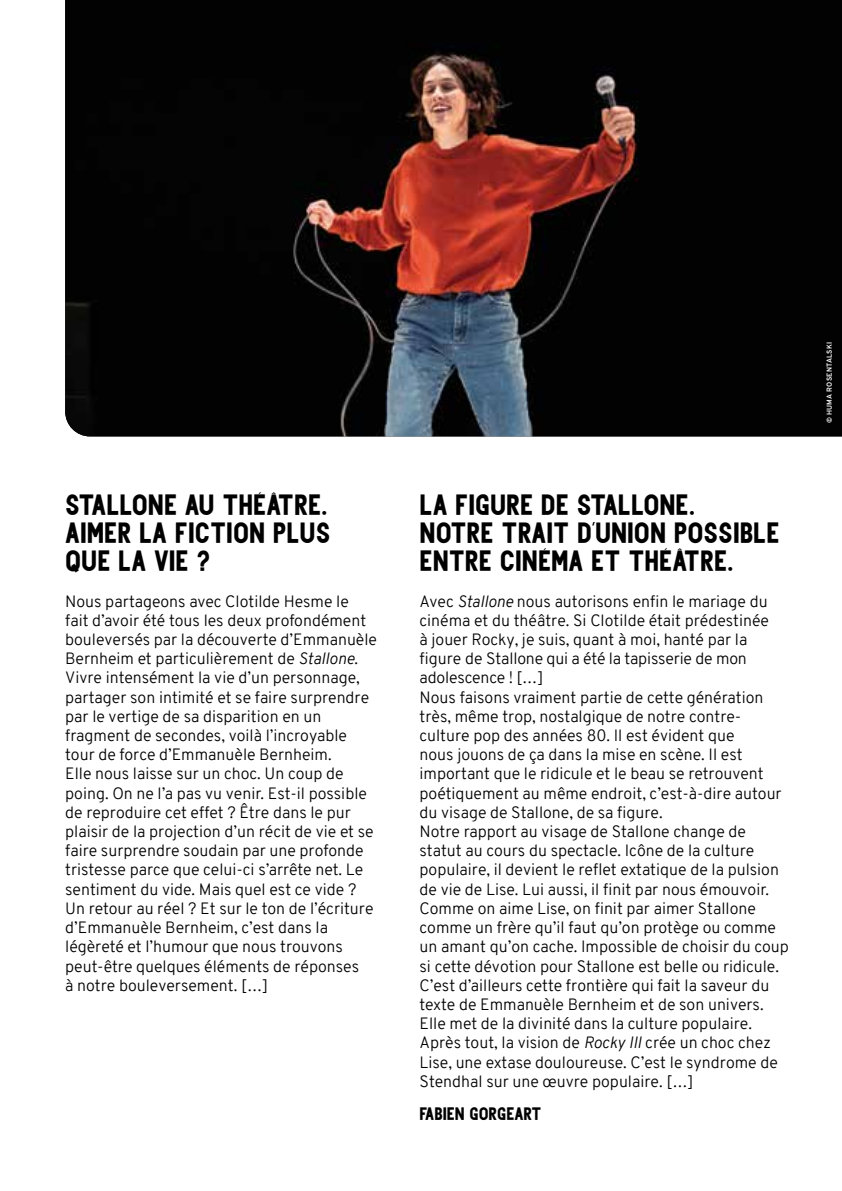
<style>
.page{position:relative;width:842px;height:1191px;background:#fff}
.page>*{position:absolute;margin:0;border:0;box-sizing:border-box;transform-origin:0 0}
.t1{font:26px/28px "Centie Sans";color:#000}
.t2{font:300 16px/19.2px "Overpass";color:#000}
.t3{font:16px "Centie Sans";color:#000}
.t4{font:700 7px "Overpass";letter-spacing:.04em;color:#fff}
.s1{font-style:italic}
</style>
<div class="page">
<img style="left:65px;top:0;width:777px;height:436px">
<h1 class="t1" style="left:65px;top:491px;width:267px;text-align:justify">STALLONE AU THÉÂTRE.<br>AIMER LA FICTION PLUS QUE LA VIE ?</h1>
<p class="t2" style="left:65px;top:591px;width:313px">Nous partageons avec Clotilde Hesme le<br>fait d’avoir été tous les deux profondément bouleversés par la découverte d’Emmanuèle Bernheim et particulièrement de <span class="s1">Stallone</span>.<br>Vivre intensément la vie d’un personnage, partager son intimité et se faire surprendre par le vertige de sa disparition en un fragment de secondes, voilà l’incroyable tour de force d’Emmanuèle Bernheim.<br>Elle nous laisse sur un choc. Un coup de poing. On ne l’a pas vu venir. Est-il possible de reproduire cet effet ? Être dans le pur plaisir de la projection d’un récit de vie et se faire surprendre soudain par une profonde tristesse parce que celui-ci s’arrête net. Le sentiment du vide. Mais quel est ce vide ?<br>Un retour au réel ? Et sur le ton de l’écriture d’Emmanuèle Bernheim, c’est dans la légèreté et l’humour que nous trouvons peut-être quelques éléments de réponses<br>à notre bouleversement. […]</p>
<h1 class="t1" style="left:420px;top:491px;width:361px">LA FIGURE DE STALLONE.<br>NOTRE TRAIT D’UNION POSSIBLE<br>ENTRE CINÉMA ET THÉÂTRE.</h1>
<p class="t2" style="left:420px;top:591px;width:371px">Avec <span class="s1">Stallone</span> nous autorisons enfin le mariage du cinéma et du théâtre. Si Clotilde était prédestinée<br>à jouer Rocky, je suis, quant à moi, hanté par la figure de Stallone qui a été la tapisserie de mon adolescence ! […]<br>Nous faisons vraiment partie de cette génération très, même trop, nostalgique de notre contre&shy;culture pop des années 80. Il est évident que<br>nous jouons de ça dans la mise en scène. Il est important que le ridicule et le beau se retrouvent poétiquement au même endroit, c’est-à-dire autour du visage de Stallone, de sa figure.<br>Notre rapport au visage de Stallone change de statut au cours du spectacle. Icône de la culture populaire, il devient le reflet extatique de la pulsion de vie de Lise. Lui aussi, il finit par nous émouvoir.<br>Comme on aime Lise, on finit par aimer Stallone comme un frère qu’il faut qu’on protège ou comme un amant qu’on cache. Impossible de choisir du coup si cette dévotion pour Stallone est belle ou ridicule.<br>C’est d’ailleurs cette frontière qui fait la saveur du texte de Emmanuèle Bernheim et de son univers.<br>Elle met de la divinité dans la culture populaire.<br>Après tout, la vision de <span class="s1">Rocky III</span> crée un choc chez Lise, une extase douloureuse. C’est le syndrome de Stendhal sur une œuvre populaire. […]</p>
<p class="t3" style="left:420px;top:1105px;width:123px">FABIEN GORGEART</p>
<p class="t4" style="left:824px;top:423px;width:83px;rotate:-90deg">© HUMA ROSENTALSKI</p>
</div>
